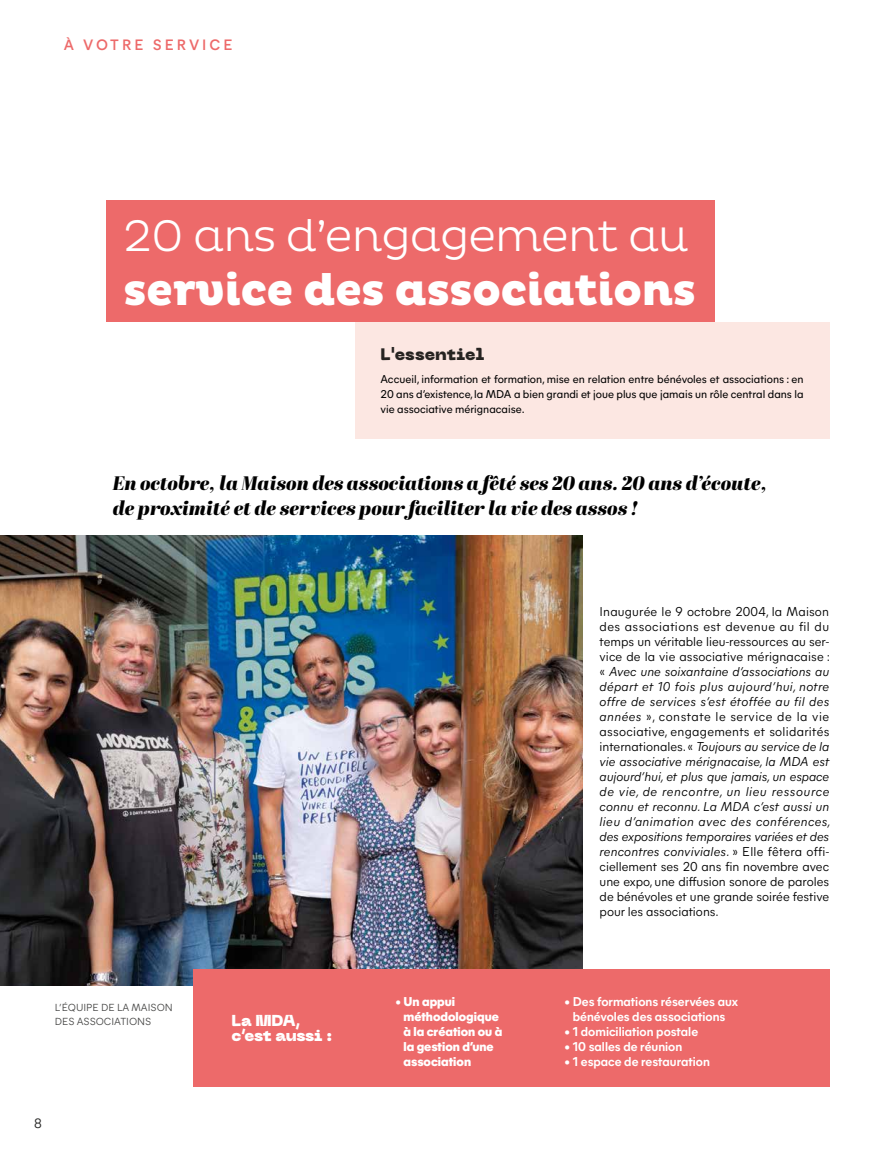
<style>
.page{position:relative;width:893px;height:1149px;background:#fff}
.page>*{position:absolute;margin:0;border:0;box-sizing:border-box;transform-origin:0 0}
.t1{font:800 45px "Pluto";letter-spacing:-.02em;color:#fff}
.t2{font:300 45px "Pluto";letter-spacing:-.02em;color:#fff}
.t3{font:italic 19.5px/25.5px "Abril Fatface";color:#000}
.t4{font:900 16.5px "Neue Machina";letter-spacing:.01em;color:#272726}
.t5{font:900 15.75px/15px "Neue Machina";letter-spacing:-.015em;color:#fff}
.t6{font:600 15px "Mier A";letter-spacing:.2em;color:#ed6a6a}
.t7{font:13.5px "Mier A";color:#272726}
.t8{font:italic 12.75px/15px "Mier A";letter-spacing:.01em;color:#000}
.t9{font:700 12.75px/15px "Mier A";color:#fff;text-align:center}
.t10{font:800 12.75px/15px "Mier A";color:#fff}
.t11{font:11.25px/15px "Mier A";color:#000;text-align:justify}
.t12{font:10.2px/13.5px "Mier A";color:#484847}
.s1{font-style:normal}
</style>
<div class="page">
<img style="left:0;top:535px;width:583px;height:449px">
<div style="left:193px;top:968px;width:636px;height:117px;background:#ed6a6a"></div>
<div style="left:106px;top:200px;width:608px;height:122px;background:#ed6a6a"></div>
<div style="left:355px;top:322px;width:474px;height:116px;background:#fce7e2"></div>
<p class="t6" style="left:64px;top:33px;width:170px">À VOTRE SERVICE</p>
<h1 class="t2" style="left:123px;top:210px;width:567px">20 ans d’engagement au</h1>
<h1 class="t1" style="left:123px;top:263px;width:574px">service des associations</h1>
<p class="t4" style="left:380px;top:342px;width:105px">L'essentiel</p>
<p class="t11" style="left:380px;top:370px;width:425px">Accueil, information et formation, mise en relation entre bénévoles et associations : en 20 ans d’existence, la MDA a bien grandi et joue plus que jamais un rôle central dans la vie associative mérignacaise.</p>
<h2 class="t3" style="left:113px;top:469px;width:656px">En octobre, la Maison des associations a fêté ses 20 ans. 20 ans d’écoute, de proximité et de services pour faciliter la vie des assos !</h2>
<p class="t12" style="left:55px;top:999px;width:120px">L’ÉQUIPE DE LA MAISON<br>DES ASSOCIATIONS</p>
<p class="t7" style="left:34px;top:1112px;width:9px">8</p>
<p class="t5" style="left:232px;top:1013px;width:102px">La MDA, c’est aussi :</p>
<p class="t8" style="left:600px;top:603px;width:233px"><span class="s1">Inaugurée le 9 octobre 2004, la Maison des associations est devenue au fil du temps un véritable lieu-ressources au ser&shy;vice de la vie associative mérignacaise : «</span> Avec une soixantaine d’associations au départ et 10 fois plus aujourd’hui, notre offre de services s’est étoffée au fil des années <span class="s1">», constate le service de la vie associative, engagements et solidarités internationales. «</span> Toujours au service de la vie associative mérignacaise, la MDA est aujourd’hui, et plus que jamais, un espace de vie, de rencontre, un lieu ressource connu et reconnu. La MDA c’est aussi un lieu d’animation avec des conférences, des expositions temporaires variées et des rencontres conviviales. <span class="s1">» Elle fêtera offi&shy;ciellement ses 20 ans fin novembre avec une expo, une diffusion sonore de paroles de bénévoles et une grande soirée festive pour les associations.</span></p>
<p class="t10" style="left:403px;top:992px;width:100px;text-indent:-8px">• Un appui méthodologique à la création ou à la gestion d’une association</p>
<p class="t9" style="left:565px;top:992px;width:175px">• Des formations réservées aux bénévoles des associations</p>
<p class="t9" style="left:565px;top:1022px;width:135px">• 1 domiciliation postale</p>
<p class="t9" style="left:565px;top:1037px;width:119px">• 10 salles de réunion</p>
<p class="t9" style="left:565px;top:1052px;width:147px">• 1 espace de restauration</p>
</div>
